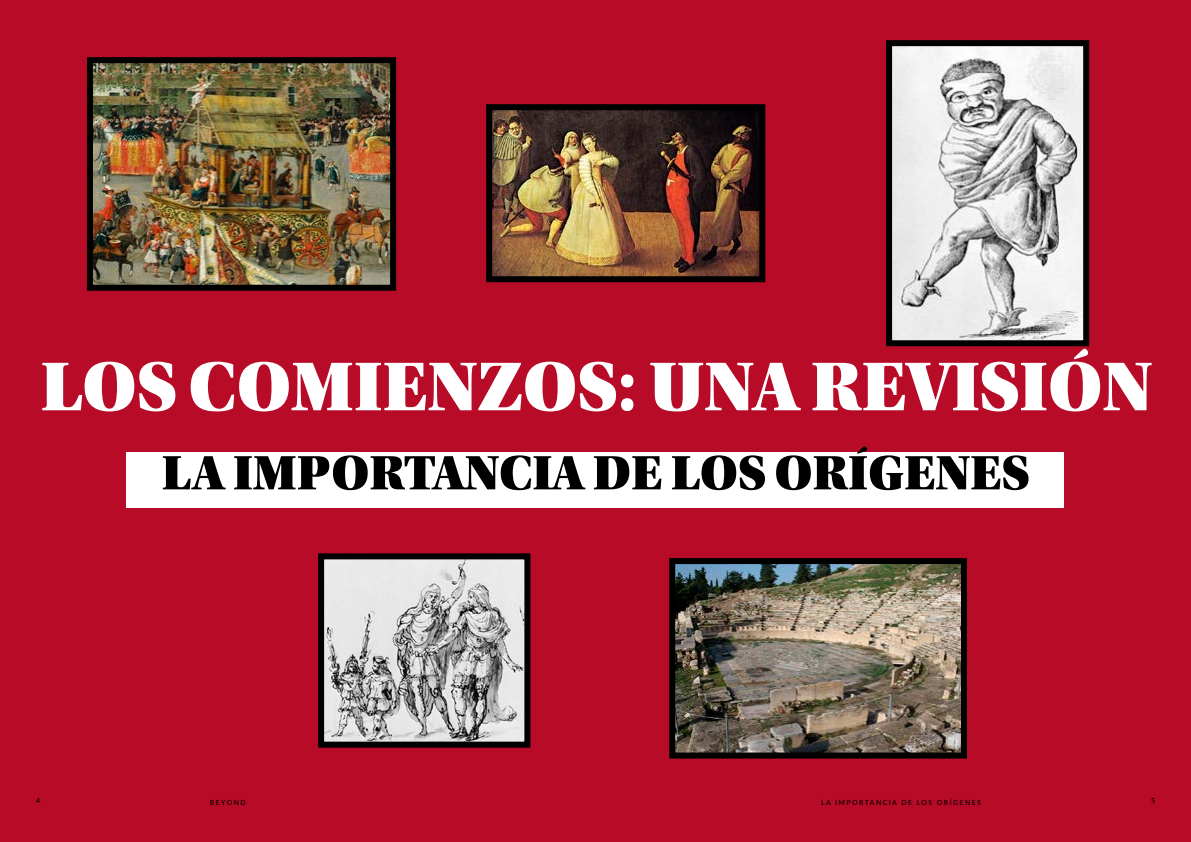
<style>
.page{position:relative;width:1191px;height:842px;background:#b80b28}
.page>*{position:absolute;margin:0;border:0;box-sizing:border-box;transform-origin:0 0}
.t1{font:73px "Utopia Std Black Headline";letter-spacing:.01em;color:#fff}
.t2{font:51px "Utopia Std Black Headline";letter-spacing:.01em;color:#000}
.t3{font:500 7px "Lato";letter-spacing:.2em;color:#000}
</style>
<div class="page">
<img style="left:94px;top:64px;width:295px;height:220px">
<div style="left:87px;top:57px;width:309px;height:234px;border:6px solid #000"></div>
<img style="left:676px;top:565px;width:284px;height:186px">
<div style="left:669px;top:558px;width:298px;height:200px;border:6px solid #000"></div>
<div style="left:127px;top:452px;width:937px;height:55px;background:#fff"></div>
<img style="left:325px;top:560px;width:198px;height:181px">
<div style="left:318px;top:553px;width:212px;height:195px;border:6px solid #000"></div>
<img style="left:493px;top:111px;width:265px;height:164px">
<div style="left:486px;top:104px;width:279px;height:178px;border:6px solid #000"></div>
<img style="left:893px;top:47px;width:189px;height:292px">
<div style="left:886px;top:40px;width:203px;height:306px;border:6px solid #000"></div>
<h1 class="t1" style="left:41px;top:348px;width:1111px">LOS COMIENZOS: UNA REVISIÓN</h1>
<h2 class="t2" style="left:162px;top:446px;width:868px">LA IMPORTANCIA DE LOS ORÍGENES</h2>
<p class="t3" style="left:36px;top:795px;width:6px">4</p>
<p class="t3" style="left:210px;top:797px;width:38px">BEYOND</p>
<p class="t3" style="left:821px;top:797px;width:161px">LA IMPORTANC IA DE LOS ORÍG ENES</p>
<p class="t3" style="left:1151px;top:795px;width:6px">5</p>
</div>
